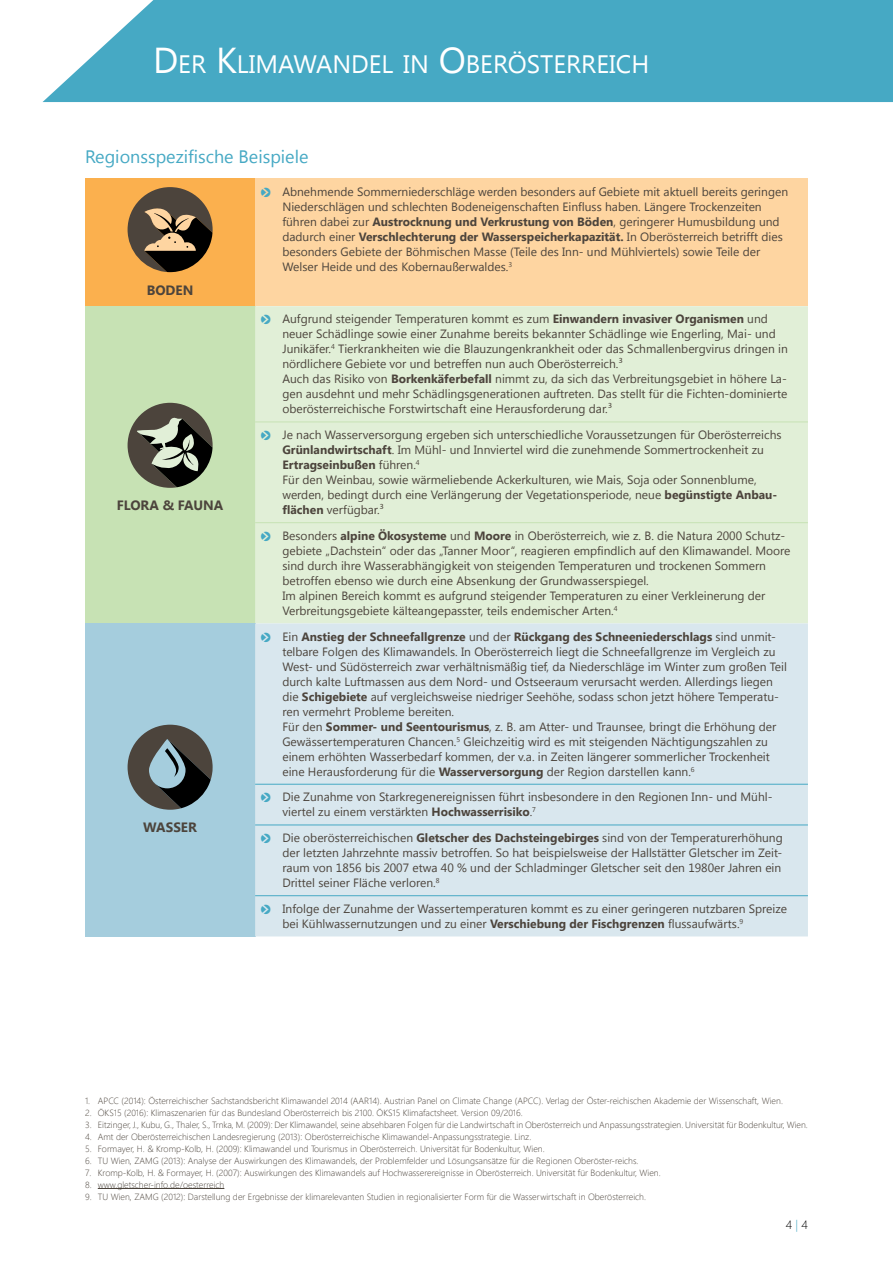
<style>
.page{position:relative;width:893px;height:1263px;background:#fff}
.page>*{position:absolute;margin:0;border:0;box-sizing:border-box;transform-origin:0 0}
.t1{font:25.2px "Segoe UI";color:#fff}
.t2{font:18px "Segoe UI";color:#46a9c4}
.t3{font:700 13.5px "Segoe UI";color:#4c443c}
.t4{font:12px/15px "Segoe UI";color:#4c443c}
.t5{font:300 12px "Segoe UI";color:#000}
.t6{font:300 9px "Segoe UI";color:#4c443c}
.s1{font-size:36px}
.s2{font-family:"Pointers";color:#46a9c4}
.s3{font-weight:700}
.s4{color:#46a9c4}
</style>
<div class="page">
<div style="left:43px;top:0;width:850px;height:102px;background:#46a9c4"></div>
<hr style="left:98px;top:1188px;width:126px;height:1px;background:#4c443c">
<div style="left:85px;top:179px;width:170px;height:127px;background:#fbb04e"></div>
<div style="left:255px;top:179px;width:553px;height:127px;background:#fed5a1"></div>
<div style="left:85px;top:306px;width:170px;height:317px;background:#c7e2b4"></div>
<div style="left:255px;top:306px;width:553px;height:317px;background:#e1efd7"></div>
<div style="left:85px;top:623px;width:170px;height:313px;background:#a5cddd"></div>
<div style="left:255px;top:623px;width:553px;height:313px;background:#d9e7ee"></div>
<hr style="left:255px;top:422px;width:553px;height:1px;background:#c7e2b4">
<hr style="left:255px;top:522px;width:553px;height:1px;background:#c7e2b4">
<hr style="left:255px;top:784px;width:553px;height:1px;background:#46a9c4">
<hr style="left:255px;top:824px;width:553px;height:1px;background:#46a9c4">
<hr style="left:255px;top:895px;width:553px;height:1px;background:#46a9c4">
<svg style="left:128px;top:187px;width:85px;height:85px"></svg>
<svg style="left:128px;top:403px;width:85px;height:85px"></svg>
<svg style="left:128px;top:725px;width:85px;height:85px"></svg>
<h1 class="t1" style="left:153px;top:47px;width:498px"><span class="s1">D</span>ER <span class="s1">K</span>LIMAWANDEL IN <span class="s1">O</span>BERÖSTERREICH</h1>
<h2 class="t2" style="left:85px;top:144px;width:225px">Regionsspezifische Beispiele</h2>
<p class="t4" style="left:282px;top:184px;width:507px;text-indent:-21px"><span class="s2">O</span> Abnehmende Sommerniederschläge werden besonders auf Gebiete mit aktuell bereits geringen Niederschlägen und schlechten Bodeneigenschaften Einfluss haben. Längere Trockenzeiten führen dabei zur <span class="s3">Austrocknung und Verkrustung von Böden</span>, geringerer Humusbildung und dadurch einer <span class="s3">Verschlechterung der Wasserspeicherkapazität.</span> In Oberösterreich betrifft dies besonders Gebiete der Böhmischen Masse (Teile des Inn- und Mühlviertels) sowie Teile der Welser Heide und des Kobernaußerwaldes.<sup>3</sup></p>
<p class="t3" style="left:147px;top:280px;width:48px">BODEN</p>
<p class="t3" style="left:117px;top:496px;width:108px">FLORA &amp; FAUNA</p>
<p class="t3" style="left:143px;top:818px;width:55px">WASSER</p>
<p class="t4" style="left:282px;top:311px;width:507px;text-indent:-21px"><span class="s2">O</span> Aufgrund steigender Temperaturen kommt es zum <span class="s3">Einwandern invasiver Organismen</span> und neuer Schädlinge sowie einer Zunahme bereits bekannter Schädlinge wie Engerling, Mai- und Junikäfer.<sup>4</sup> Tierkrankheiten wie die Blauzungenkrankheit oder das Schmallenbergvirus dringen in nördlichere Gebiete vor und betreffen nun auch Oberösterreich.³<br>Auch das Risiko von <span class="s3">Borkenkäferbefall</span> nimmt zu, da sich das Verbreitungsgebiet in höhere La&shy;gen ausdehnt und mehr Schädlingsgenerationen auftreten. Das stellt für die Fichten-dominierte oberösterreichische Forstwirtschaft eine Herausforderung dar.³</p>
<p class="t4" style="left:282px;top:427px;width:501px;text-indent:-21px"><span class="s2">O</span> Je nach Wasserversorgung ergeben sich unterschiedliche Voraussetzungen für Oberösterreichs <span class="s3">Grünlandwirtschaft</span>. Im Mühl- und Innviertel wird die zunehmende Sommertrockenheit zu <span class="s3">Ertragseinbußen</span> führen.<sup>4<br></sup>Für den Weinbau, sowie wärmeliebende Ackerkulturen, wie Mais, Soja oder Sonnenblume, werden, bedingt durch eine Verlängerung der Vegetationsperiode, neue <span class="s3">begünstigte Anbau&shy;flächen</span> verfügbar.³</p>
<p class="t4" style="left:282px;top:528px;width:510px;text-indent:-21px"><span class="s2">O</span> Besonders <span class="s3">alpine Ökosysteme</span> und <span class="s3">Moore</span> in Oberösterreich, wie z. B. die Natura 2000 Schutz&shy;gebiete „Dachstein“ oder das „Tanner Moor“, reagieren empfindlich auf den Klimawandel. Moore sind durch ihre Wasserabhängigkeit von steigenden Temperaturen und trockenen Sommern betroffen ebenso wie durch eine Absenkung der Grundwasserspiegel.<br>Im alpinen Bereich kommt es aufgrund steigender Temperaturen zu einer Verkleinerung der Verbreitungsgebiete kälteangepasster, teils endemischer Arten.<sup>4</sup></p>
<p class="t4" style="left:282px;top:628px;width:506px;text-indent:-21px"><span class="s2">O</span> Ein <span class="s3">Anstieg der Schneefallgrenze</span> und der <span class="s3">Rückgang des Schneeniederschlags</span> sind unmit&shy;telbare Folgen des Klimawandels. In Oberösterreich liegt die Schneefallgrenze im Vergleich zu West- und Südösterreich zwar verhältnismäßig tief, da Niederschläge im Winter zum großen Teil durch kalte Luftmassen aus dem Nord- und Ostseeraum verursacht werden. Allerdings liegen die <span class="s3">Schigebiete</span> auf vergleichsweise niedriger Seehöhe, sodass schon jetzt höhere Temperatu&shy;ren vermehrt Probleme bereiten.<br>Für den <span class="s3">Sommer- und Seentourismus</span>, z. B. am Atter- und Traunsee, bringt die Erhöhung der Gewässertemperaturen Chancen.<sup>5</sup> Gleichzeitig wird es mit steigenden Nächtigungszahlen zu einem erhöhten Wasserbedarf kommen, der v.a. in Zeiten längerer sommerlicher Trockenheit eine Herausforderung für die <span class="s3">Wasserversorgung</span> der Region darstellen kann.<sup>6</sup></p>
<p class="t4" style="left:282px;top:789px;width:492px;text-indent:-21px"><span class="s2">O</span> Die Zunahme von Starkregenereignissen führt insbesondere in den Regionen Inn- und Mühl&shy;viertel zu einem verstärkten <span class="s3">Hochwasserrisiko</span>.<sup>7</sup></p>
<p class="t4" style="left:282px;top:830px;width:502px;text-indent:-21px"><span class="s2">O</span> Die oberösterreichischen <span class="s3">Gletscher des Dachsteingebirges</span> sind von der Temperaturerhöhung der letzten Jahrzehnte massiv betroffen. So hat beispielsweise der Hallstätter Gletscher im Zeit&shy;raum von 1856 bis 2007 etwa 40 % und der Schladminger Gletscher seit den 1980er Jahren ein Drittel seiner Fläche verloren.<sup>8</sup></p>
<p class="t4" style="left:282px;top:901px;width:506px;text-indent:-21px"><span class="s2">O</span> Infolge der Zunahme der Wassertemperaturen kommt es zu einer geringeren nutzbaren Spreize bei Kühlwassernutzungen und zu einer <span class="s3">Verschiebung der Fischgrenzen</span> flussaufwärts.<sup>9</sup></p>
<p class="t6" style="left:85px;top:1093px;width:699px">1. APCC (2014): Österreichischer Sachstandsbericht Klimawandel 2014 (AAR14). Austrian Panel on Climate Change (APCC). Verlag der Öster-reichischen Akademie der Wissenschaft, Wien.</p>
<p class="t6" style="left:85px;top:1105px;width:439px">2. ÖKS15 (2016): Klimaszenarien für das Bundesland Oberösterreich bis 2100. ÖKS15 Klimafactsheet. Version 09/2016.</p>
<p class="t6" style="left:85px;top:1117px;width:724px">3. Eitzinger, J., Kubu, G., Thaler, S., Trnka, M. (2009): Der Klimawandel, seine absehbaren Folgen für die Landwirtschaft in Oberösterreich und Anpassungsstrategien. Universität für Bodenkultur, Wien.</p>
<p class="t6" style="left:85px;top:1129px;width:448px">4. Amt der Oberösterreichischen Landesregierung (2013): Oberösterreichische Klimawandel-Anpassungsstrategie. Linz.</p>
<p class="t6" style="left:85px;top:1141px;width:461px">5. Formayer, H. &amp; Kromp-Kolb, H. (2009): Klimawandel und Tourismus in Oberösterreich. Universität für Bodenkultur, Wien.</p>
<p class="t6" style="left:85px;top:1153px;width:555px">6. TU Wien, ZAMG (2013): Analyse der Auswirkungen des Klimawandels, der Problemfelder und Lösungsansätze für die Regionen Oberöster-reichs.</p>
<p class="t6" style="left:85px;top:1165px;width:577px">7. Kromp-Kolb, H. &amp; Formayer, H. (2007): Auswirkungen des Klimawandels auf Hochwasserereignisse in Oberösterreich. Universität für Bodenkultur, Wien.</p>
<p class="t6" style="left:85px;top:1177px;width:141px">8. www.gletscher-info.de/oesterreich</p>
<p class="t6" style="left:85px;top:1189px;width:562px">9. TU Wien, ZAMG (2012): Darstellung der Ergebnisse der klimarelevanten Studien in regionalisierter Form für die Wasserwirtschaft in Oberösterreich.</p>
<p class="t5" style="left:786px;top:1215px;width:24px">4 <span class="s4">|</span> 4</p>
</div>
